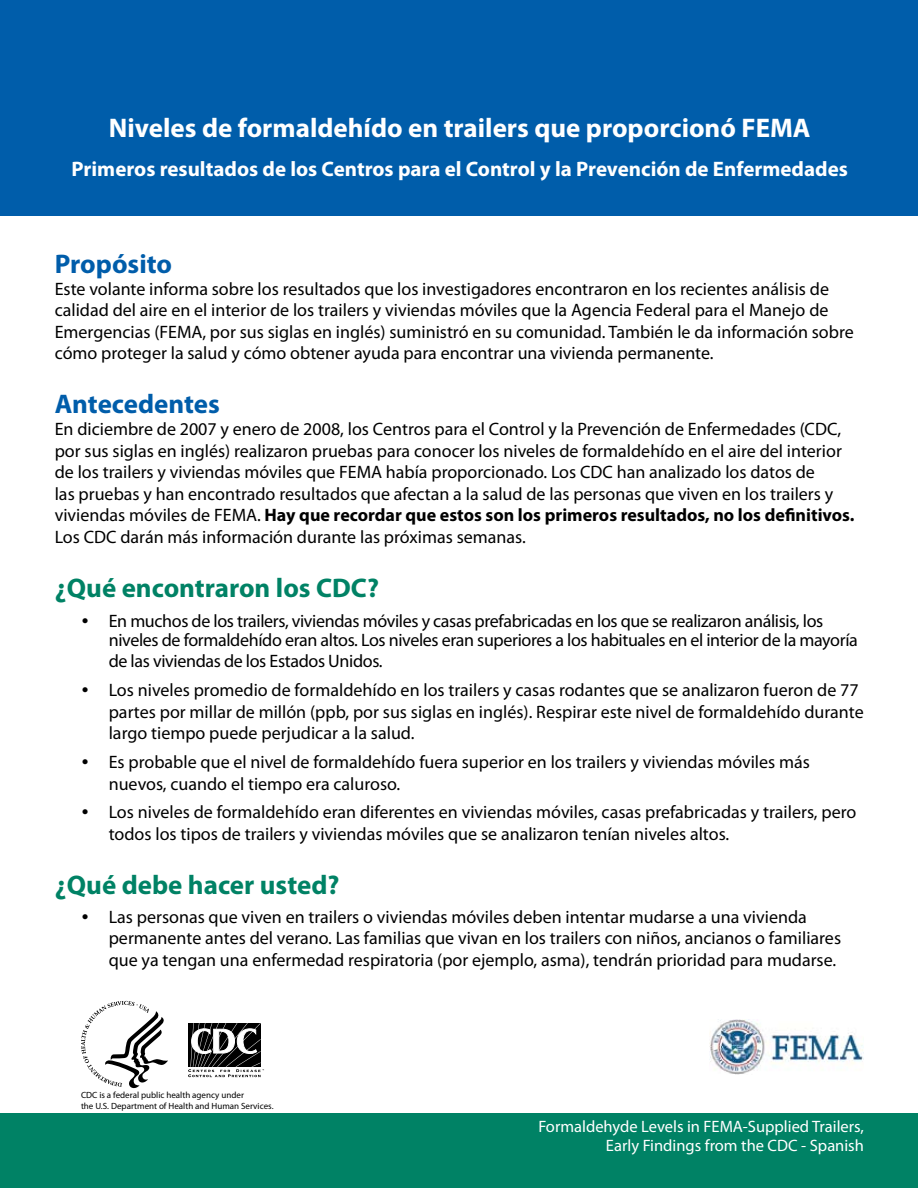
<style>
.page{position:relative;width:918px;height:1188px;background:#fff}
.page>*{position:absolute;margin:0;border:0;box-sizing:border-box;transform-origin:0 0}
.t1{font:700 27px "Myriad Pro";color:#fff}
.t2{font:700 27px "Myriad Pro";color:#008265}
.t3{font:700 27px "Myriad Pro";color:#005daa}
.t4{font:700 21px "Myriad Pro";color:#fff}
.t5{font:18px/21.6px "Myriad Pro";color:#000}
.t6{font:18px/18.6px "Myriad Pro";letter-spacing:-.02em;color:#000}
.t7{font:16.5px/19.8px "Myriad Pro";color:#fff;text-align:right}
.t8{font:9px/10.8px "Myriad Pro";color:#000}
.s1{font-weight:700}
.s2{font-size:24px}
</style>
<div class="page">
<div style="left:0;top:0;width:918px;height:216px;background:#005daa"></div>
<div style="left:0;top:1114px;width:918px;height:74px;background:#008265"></div>
<svg style="left:188px;top:1023px;width:76px;height:54px"></svg>
<svg style="left:81px;top:1001px;width:87px;height:87px"></svg>
<img style="left:710px;top:1019px;width:154px;height:55px">
<h1 class="t1" style="left:109px;top:110px;width:703px">Niveles de formaldehído en trailers que proporcionó FEMA</h1>
<p class="t4" style="left:72px;top:155px;width:778px">Primeros resultados de los Centros para el Control y la Prevención de Enfermedades</p>
<h1 class="t3" style="left:55px;top:246px;width:119px">Propósito</h1>
<p class="t5" style="left:55px;top:277px;width:801px">Este volante informa sobre los resultados que los investigadores encontraron en los recientes análisis de calidad del aire en el interior de los trailers y viviendas móviles que la Agencia Federal para el Manejo de Emergencias (FEMA, por sus siglas en inglés) suministró en su comunidad. También le da información sobre cómo proteger la salud y cómo obtener ayuda para encontrar una vivienda permanente.</p>
<h1 class="t3" style="left:55px;top:387px;width:167px">Antecedentes</h1>
<p class="t5" style="left:55px;top:418px;width:801px">En diciembre de 2007 y enero de 2008, los Centros para el Control y la Prevención de Enfermedades (CDC, por sus siglas en inglés) realizaron pruebas para conocer los niveles de formaldehído en el aire del interior de los trailers y viviendas móviles que FEMA había proporcionado. Los CDC han analizado los datos de<br>las pruebas y han encontrado resultados que afectan a la salud de las personas que viven en los trailers y viviendas móviles de FEMA. <span class="s1">Hay que recordar que estos son los primeros resultados, no los definitivos.<br></span>Los CDC darán más información durante las próximas semanas.</p>
<h1 class="t2" style="left:55px;top:570px;width:326px">¿Qué encontraron los CDC?</h1>
<p class="t6" style="left:109px;top:611px;width:751px;text-indent:-27px"><span class="s2">•</span> En muchos de los trailers, viviendas móviles y casas prefabricadas en los que se realizaron análisis, los niveles de formaldehído eran altos. Los niveles eran superiores a los habituales en el interior de la mayoría</p>
<p class="t6" style="left:109px;top:652px;width:275px">de las viviendas de los Estados Unidos.</p>
<p class="t5" style="left:109px;top:679px;width:756px;text-indent:-27px"><span class="s2">•</span> Los niveles promedio de formaldehído en los trailers y casas rodantes que se analizaron fueron de 77 partes por millar de millón (ppb, por sus siglas en inglés). Respirar este nivel de formaldehído durante largo tiempo puede perjudicar a la salud.</p>
<p class="t5" style="left:109px;top:751px;width:703px;text-indent:-27px"><span class="s2">•</span> Es probable que el nivel de formaldehído fuera superior en los trailers y viviendas móviles más nuevos, cuando el tiempo era caluroso.</p>
<p class="t5" style="left:109px;top:801px;width:749px;text-indent:-27px"><span class="s2">•</span> Los niveles de formaldehído eran diferentes en viviendas móviles, casas prefabricadas y trailers, pero todos los tipos de trailers y viviendas móviles que se analizaron tenían niveles altos.</p>
<h1 class="t2" style="left:55px;top:867px;width:286px">¿Qué debe hacer usted?</h1>
<p class="t5" style="left:109px;top:906px;width:734px;text-indent:-27px"><span class="s2">•</span> Las personas que viven en trailers o viviendas móviles deben intentar mudarse a una vivienda permanente antes del verano. Las familias que vivan en los trailers con niños, ancianos o familiares que ya tengan una enfermedad respiratoria (por ejemplo, asma), tendrán prioridad para mudarse.</p>
<p class="t8" style="left:81px;top:1090px;width:194px">CDC is a federal public health agency under<br>the U.S. Department of Health and Human Services.</p>
<p class="t7" style="left:538px;top:1116px;width:327px">Formaldehyde Levels in FEMA-Supplied Trailers,<br>Early Findings from the CDC - Spanish</p>
</div>
